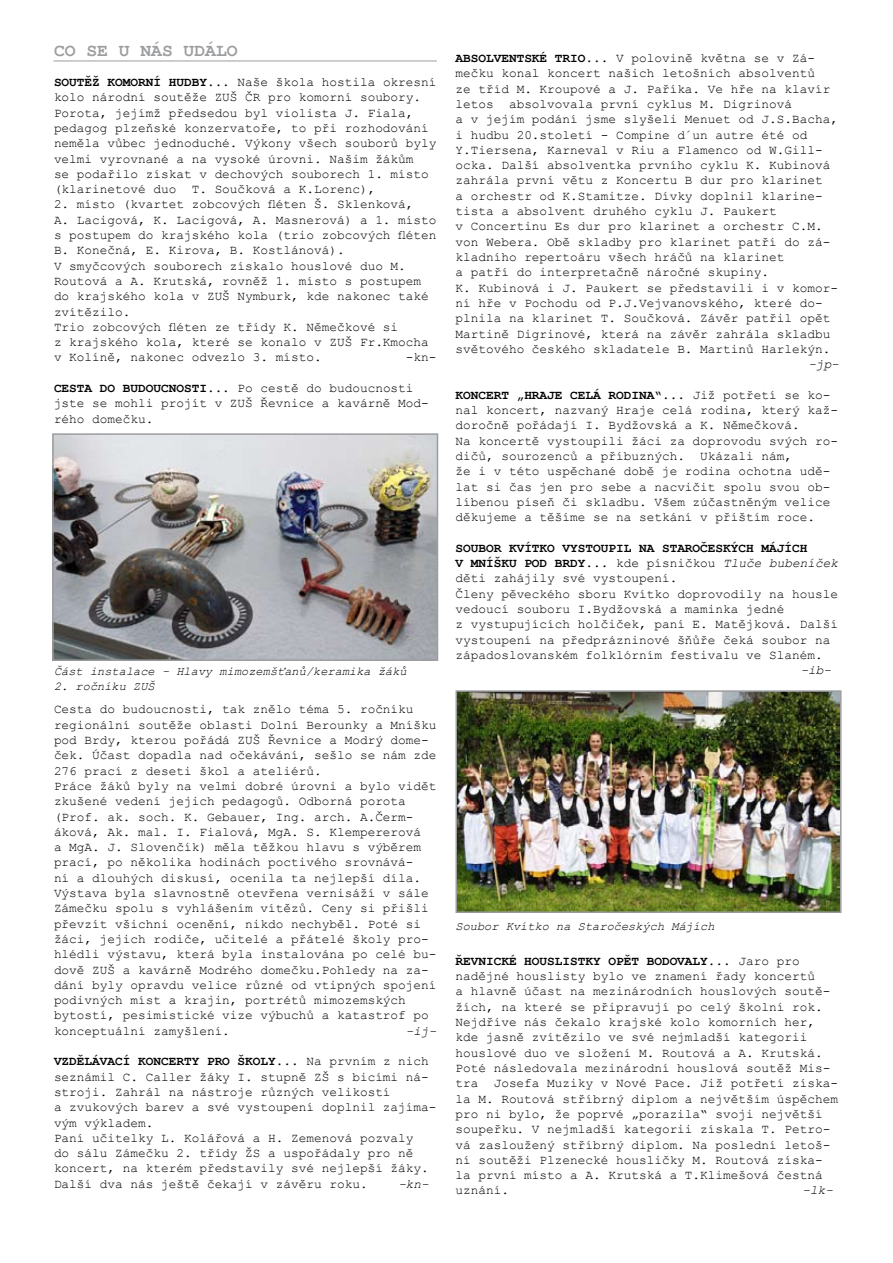
<style>
.page{position:relative;width:893px;height:1263px;background:#fff}
.page>*{position:absolute;margin:0;border:0;box-sizing:border-box;transform-origin:0 0}
.t1{font:700 18px "Courier New";color:#9c9d9f}
.t2{font:12.75px/15.3px "Courier New";color:#000}
.t3{font:700 12.75px "Courier New";color:#000}
.t4{font:italic 12.75px "Courier New";color:#000}
.t5{font:italic 12px "Courier New";color:#000}
.s1{font-weight:700}
.s2{font-style:italic}
</style>
<div class="page">
<img style="left:458px;top:693px;width:380px;height:217px">
<div style="left:455px;top:690px;width:386px;height:223px;border:2px solid #9c9d9f"></div>
<img style="left:55px;top:436px;width:380px;height:222px">
<div style="left:52px;top:433px;width:386px;height:228px;border:2px solid #9c9d9f"></div>
<hr style="left:53px;top:61px;width:384px;height:1px;background:#9c9d9f">
<h1 class="t1" style="left:54px;top:39px;width:185px">CO SE U NÁS UDÁLO</h1>
<p class="t2" style="left:54px;top:74px;width:384px"><span class="s1">SOUTĚŽ KOMORNÍ HUDBY...</span> Naše škola hostila okresní kolo národní soutěže ZUŠ ČR pro komorní soubory.<br>Porota, jejímž předsedou byl violista J. Fiala, pedagog plzeňské konzervatoře, to při rozhodování neměla vůbec jednoduché. Výkony všech souborů byly velmi vyrovnané a na vysoké úrovni. Našim žákům<br>se podařilo získat v dechových souborech 1. místo (klarinetové duo T. Součková a K.Lorenc),</p>
<p class="t2" style="left:54px;top:196px;width:384px">2. místo (kvartet zobcových fléten Š. Sklenková,<br>A. Lacigová, K. Lacigová, A. Masnerová) a 1. místo s postupem do krajského kola (trio zobcových fléten B. Konečná, E. Kirova, B. Kostlánová).<br>V smyčcových souborech získalo houslové duo M.<br>Routová a A. Krutská, rovněž 1. místo s postupem do krajského kola v ZUŠ Nymburk, kde nakonec také zvítězilo.<br>Trio zobcových fléten ze třídy K. Němečkové si<br>z krajského kola, které se konalo v ZUŠ Fr.Kmocha v Kolíně, nakonec odvezlo 3. místo.</p>
<p class="t2" style="left:406px;top:349px;width:32px">-kn-</p>
<p class="t2" style="left:54px;top:380px;width:376px"><span class="s1">CESTA DO BUDOUCNOSTI...</span> Po cestě do budoucnosti jste se mohli projít v ZUŠ Řevnice a kavárně Mod&shy;rého domečku.</p>
<p class="t5" style="left:54px;top:663px;width:354px">Část instalace - Hlavy mimozemšťanů/keramika žáků</p>
<p class="t5" style="left:54px;top:678px;width:102px">2. ročníku ZUŠ</p>
<p class="t2" style="left:54px;top:701px;width:384px">Cesta do budoucnosti, tak znělo téma 5. ročníku regionální soutěže oblasti Dolní Berounky a Mníšku pod Brdy, kterou pořádá ZUŠ Řevnice a Modrý dome&shy;ček. Účast dopadla nad očekávání, sešlo se nám zde 276 prací z deseti škol a ateliérů.<br>Práce žáků byly na velmi dobré úrovni a bylo vidět zkušené vedení jejich pedagogů. Odborná porota (Prof. ak. soch. K. Gebauer, Ing. arch. A.Čerm&shy;áková, Ak. mal. I. Fialová, MgA. S. Klempererová<br>a MgA. J. Slovenčík) měla těžkou hlavu s výběrem prací, po několika hodinách poctivého srovnává-<br>ní a dlouhých diskusí, ocenila ta nejlepší díla.<br>Výstava byla slavnostně otevřena vernisáží v sále Zámečku spolu s vyhlášením vítězů. Ceny si přišli převzít všichni ocenění, nikdo nechyběl. Poté si žáci, jejich rodiče, učitelé a přátelé školy pro&shy;hlédli výstavu, která byla instalována po celé bu&shy;dově ZUŠ a kavárně Modrého domečku.Pohledy na za&shy;dání byly opravdu velice různé od vtipných spojení podivných míst a krajin, portrétů mimozemských bytostí, pesimistické vize výbuchů a katastrof po konceptuální zamyšlení.</p>
<p class="t4" style="left:406px;top:1022px;width:32px">-ij-</p>
<p class="t2" style="left:54px;top:1053px;width:384px"><span class="s1">VZDĚLÁVACÍ KONCERTY PRO ŠKOLY...</span> Na prvním z nich seznámil C. Caller žáky I. stupně ZŠ s bicími ná&shy;stroji. Zahrál na nástroje různých velikostí<br>a zvukových barev a své vystoupení doplnil zajíma&shy;vým výkladem.<br>Paní učitelky L. Kolářová a H. Zemenová pozvaly<br>do sálu Zámečku 2. třídy ŽS a uspořádaly pro ně koncert, na kterém představily své nejlepší žáky.<br>Další dva nás ještě čekají v závěru roku.</p>
<p class="t4" style="left:398px;top:1175px;width:32px">-kn-</p>
<p class="t2" style="left:455px;top:50px;width:384px"><span class="s1">ABSOLVENTSKÉ TRIO...</span> V polovině května se v Zá&shy;mečku konal koncert našich letošních absolventů<br>ze tříd M. Kroupové a J. Paříka. Ve hře na klavír letos absolvovala první cyklus M. Digrinová<br>a v jejím podání jsme slyšeli Menuet od J.S.Bacha, i hudbu 20.století - Compine d´un autre été od Y.Tiersena, Karneval v Riu a Flamenco od W.Gill&shy;ocka. Další absolventka prvního cyklu K. Kubinová zahrála první větu z Koncertu B dur pro klarinet<br>a orchestr od K.Stamitze. Dívky doplnil klarine&shy;tista a absolvent druhého cyklu J. Paukert<br>v Concertinu Es dur pro klarinet a orchestr C.M. von Webera. Obě skladby pro klarinet patří do zá&shy;kladního repertoáru všech hráčů na klarinet<br>a patří do interpretačně náročné skupiny.<br>K. Kubinová i J. Paukert se představili i v komor&shy;ní hře v Pochodu od P.J.Vejvanovského, které do&shy;plnila na klarinet T. Součková. Závěr patřil opět Martině Digrinové, která na závěr zahrála skladbu světového českého skladatele B. Martinů Harlekýn.</p>
<p class="t4" style="left:808px;top:355px;width:32px">-jp-</p>
<p class="t2" style="left:455px;top:387px;width:384px"><span class="s1">KONCERT „HRAJE CELÁ RODINA“...</span> Již potřetí se ko&shy;nal koncert, nazvaný Hraje celá rodina, který kaž&shy;doročně pořádají I. Bydžovská a K. Němečková.<br>Na koncertě vystoupili žáci za doprovodu svých ro&shy;dičů, sourozenců a příbuzných. Ukázali nám,<br>že i v této uspěchané době je rodina ochotna udě&shy;lat si čas jen pro sebe a nacvičit spolu svou ob&shy;líbenou píseň či skladbu. Všem zúčastněným velice děkujeme a těšíme se na setkání v příštím roce.</p>
<p class="t3" style="left:455px;top:540px;width:17px">SOUBOR</p>
<p class="t3" style="left:509px;top:540px;width:17px">KVÍTKO</p>
<p class="t3" style="left:563px;top:540px;width:9px">VYSTOUPIL</p>
<p class="t3" style="left:639px;top:540px;width:40px">NA STAROČESK</p>
<p class="t3" style="left:731px;top:540px;width:47px">ÝCH MÁJÍCH</p>
<p class="t3" style="left:455px;top:555px;width:32px">V MNÍŠKU</p>
<p class="t3" style="left:524px;top:555px;width:9px">POD</p>
<p class="t2" style="left:455px;top:555px;width:384px;text-indent:99px"><span class="s1">BRDY ...</span> kde písničkou <span class="s2">Tluče bubeníček </span>děti zahájily své vystoupení.<br>Členy pěveckého sboru Kvítko doprovodily na housle vedoucí souboru I.Bydžovská a maminka jedné<br>z vystupujících holčiček, paní E. Matějková. Další vystoupení na předprázninové šňůře čeká soubor na západoslovanském folklórním festivalu ve Slaném.</p>
<p class="t4" style="left:801px;top:661px;width:32px">-ib-</p>
<p class="t5" style="left:455px;top:918px;width:261px">Soubor Kvítko na Staročeských Májích</p>
<p class="t3" style="left:455px;top:953px;width:17px">ŘEVNICKÉ</p>
<p class="t3" style="left:524px;top:953px;width:9px">HOUSLISTKY</p>
<p class="t3" style="left:608px;top:953px;width:9px">OPĚT</p>
<p class="t3" style="left:647px;top:953px;width:9px">BODOVALY</p>
<p class="t2" style="left:455px;top:953px;width:384px;text-indent:252px"><span class="s1">...</span> Jaro pro nadějné houslisty bylo ve znamení řady koncertů<br>a hlavně účast na mezinárodních houslových soutě&shy;žích, na které se připravují po celý školní rok.<br>Nejdříve nás čekalo krajské kolo komorních her, kde jasně zvítězilo ve své nejmladší kategorii houslové duo ve složení M. Routová a A. Krutská.<br>Poté následovala mezinárodní houslová soutěž Mis&shy;tra Josefa Muziky v Nové Pace. Již potřetí získa&shy;la M. Routová stříbrný diplom a největším úspěchem pro ni bylo, že poprvé „porazila“ svoji největší soupeřku. V nejmladší kategorii získala T. Petro&shy;vá zasloužený stříbrný diplom. Na poslední letoš&shy;ní soutěži Plzenecké housličky M. Routová získa&shy;la první místo a A. Krutská a T.Klimešová čestná uznání.</p>
<p class="t4" style="left:802px;top:1182px;width:32px">-lk-</p>
</div>
